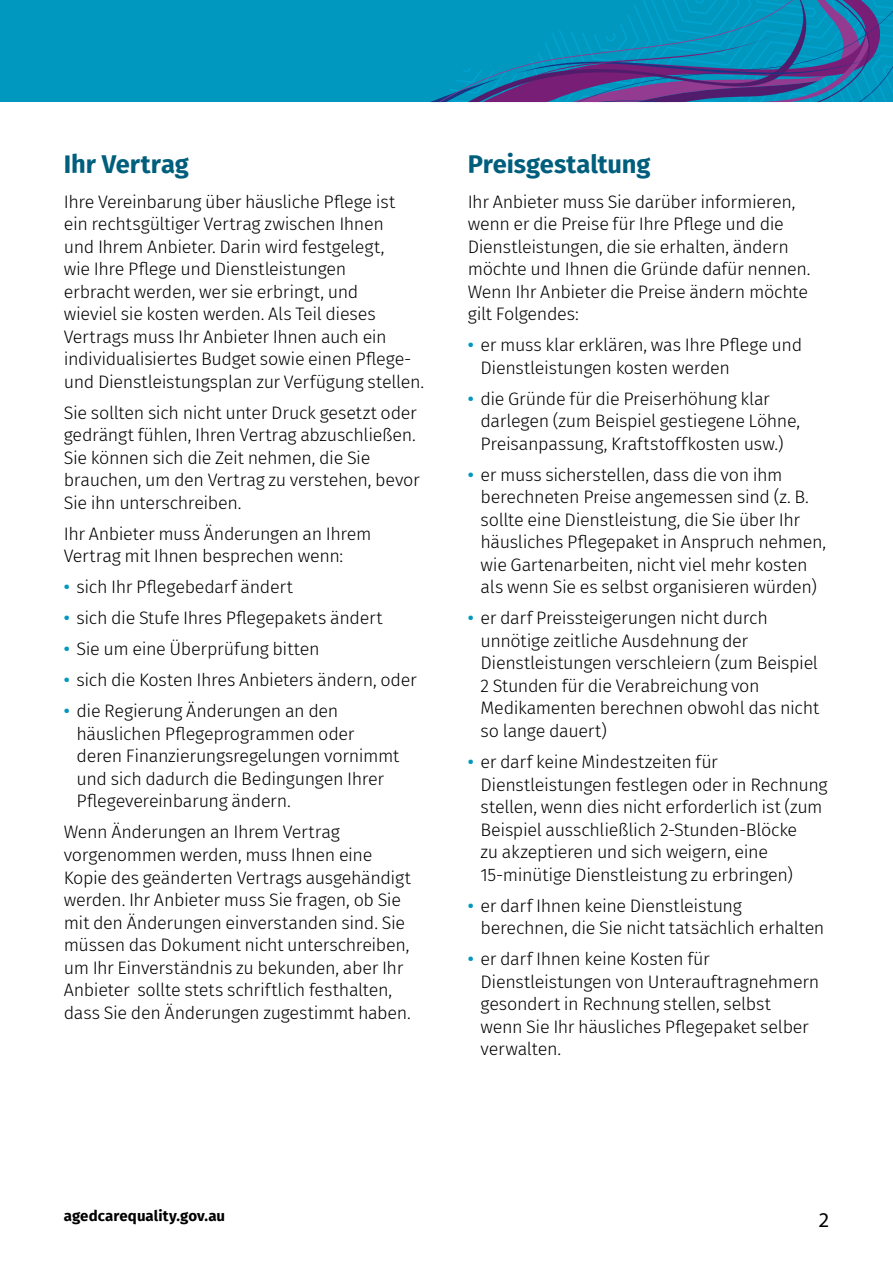
<style>
.page{position:relative;width:893px;height:1263px;background:#fff}
.page>*{position:absolute;margin:0;border:0;box-sizing:border-box;transform-origin:0 0}
.t1{font:700 25.5px "Fira Sans";letter-spacing:-.005em;color:#005e7d}
.t2{font:21px "Myriad Pro";color:#000}
.t3{font:300 18px/22.5px "Fira Sans";letter-spacing:-.02em;color:#000}
.t4{font:700 15px "Fira Sans";letter-spacing:.005em;color:#000}
.s1{font-weight:500;color:#0098be}
</style>
<div class="page">
<div style="left:0;top:0;width:893px;height:102px;background:#0098be"></div>
<svg style="left:431px;top:0;width:462px;height:102px"></svg>
<h1 class="t1" style="left:64px;top:142px;width:127px">Ihr Vertrag</h1>
<p class="t3" style="left:64px;top:190px;width:362px">Ihre Vereinbarung über häusliche Pflege ist<br>ein rechtsgültiger Vertrag zwischen Ihnen<br>und Ihrem Anbieter. Darin wird festgelegt,<br>wie Ihre Pflege und Dienstleistungen<br>erbracht werden, wer sie erbringt, und<br>wieviel sie kosten werden. Als Teil dieses Vertrags muss Ihr Anbieter Ihnen auch ein individualisiertes Budget sowie einen Pflege&shy;und Dienstleistungsplan zur Verfügung stellen.</p>
<p class="t3" style="left:64px;top:401px;width:358px">Sie sollten sich nicht unter Druck gesetzt oder gedrängt fühlen, Ihren Vertrag abzuschließen.<br>Sie können sich die Zeit nehmen, die Sie brauchen, um den Vertrag zu verstehen, bevor Sie ihn unterschreiben.</p>
<p class="t3" style="left:64px;top:522px;width:309px">Ihr Anbieter muss Änderungen an Ihrem<br>Vertrag mit Ihnen besprechen wenn:</p>
<p class="t3" style="left:64px;top:576px;width:231px"><span class="s1">•</span> sich Ihr Pflegebedarf ändert</p>
<p class="t3" style="left:64px;top:607px;width:320px"><span class="s1">•</span> sich die Stufe Ihres Pflegepakets ändert</p>
<p class="t3" style="left:64px;top:638px;width:257px"><span class="s1">•</span> Sie um eine Überprüfung bitten</p>
<p class="t3" style="left:64px;top:669px;width:354px"><span class="s1">•</span> sich die Kosten Ihres Anbieters ändern, oder</p>
<p class="t3" style="left:77px;top:700px;width:324px;text-indent:-13px"><span class="s1">•</span> die Regierung Änderungen an den häuslichen Pflegeprogrammen oder deren Finanzierungsregelungen vornimmt und sich dadurch die Bedingungen Ihrer Pflegevereinbarung ändern.</p>
<p class="t3" style="left:64px;top:821px;width:349px">Wenn Änderungen an Ihrem Vertrag vorgenommen werden, muss Ihnen eine Kopie des geänderten Vertrags ausgehändigt werden. Ihr Anbieter muss Sie fragen, ob Sie mit den Änderungen einverstanden sind. Sie müssen das Dokument nicht unterschreiben, um Ihr Einverständnis zu bekunden, aber Ihr Anbieter sollte stets schriftlich festhalten, dass Sie den Änderungen zugestimmt haben.</p>
<h1 class="t1" style="left:468px;top:142px;width:184px">Preisgestaltung</h1>
<p class="t3" style="left:468px;top:190px;width:344px">Ihr Anbieter muss Sie darüber informieren, wenn er die Preise für Ihre Pflege und die Dienstleistungen, die sie erhalten, ändern möchte und Ihnen die Gründe dafür nennen.<br>Wenn Ihr Anbieter die Preise ändern möchte gilt Folgendes:</p>
<p class="t3" style="left:480px;top:334px;width:323px;text-indent:-13px"><span class="s1">•</span> er muss klar erklären, was Ihre Pflege und<br>Dienstleistungen kosten werden</p>
<p class="t3" style="left:480px;top:387px;width:321px;text-indent:-13px"><span class="s1">•</span> die Gründe für die Preiserhöhung klar darlegen (zum Beispiel gestiegene Löhne,<br>Preisanpassung, Kraftstoffkosten usw.)</p>
<p class="t3" style="left:480px;top:463px;width:347px;text-indent:-13px"><span class="s1">•</span> er muss sicherstellen, dass die von ihm berechneten Preise angemessen sind (z. B. sollte eine Dienstleistung, die Sie über Ihr häusliches Pflegepaket in Anspruch nehmen, wie Gartenarbeiten, nicht viel mehr kosten als wenn Sie es selbst organisieren würden)</p>
<p class="t3" style="left:480px;top:607px;width:340px;text-indent:-13px"><span class="s1">•</span> er darf Preissteigerungen nicht durch unnötige zeitliche Ausdehnung der Dienstleistungen verschleiern (zum Beispiel 2 Stunden für die Verabreichung von Medikamenten berechnen obwohl das nicht so lange dauert)</p>
<p class="t3" style="left:480px;top:750px;width:348px;text-indent:-13px"><span class="s1">•</span> er darf keine Mindestzeiten für Dienstleistungen festlegen oder in Rechnung stellen, wenn dies nicht erforderlich ist (zum Beispiel ausschließlich 2-Stunden-Blöcke<br>zu akzeptieren und sich weigern, eine 15-minütige Dienstleistung zu erbringen)</p>
<p class="t3" style="left:480px;top:894px;width:345px;text-indent:-13px"><span class="s1">•</span> er darf Ihnen keine Dienstleistung berechnen, die Sie nicht tatsächlich erhalten</p>
<p class="t3" style="left:480px;top:947px;width:340px;text-indent:-13px"><span class="s1">•</span> er darf Ihnen keine Kosten für Dienstleistungen von Unterauftragnehmern gesondert in Rechnung stellen, selbst<br>wenn Sie Ihr häusliches Pflegepaket selber verwalten.</p>
<p class="t4" style="left:64px;top:1203px;width:163px">agedcarequality.gov.au</p>
<p class="t2" style="left:818px;top:1207px;width:12px">2</p>
</div>
